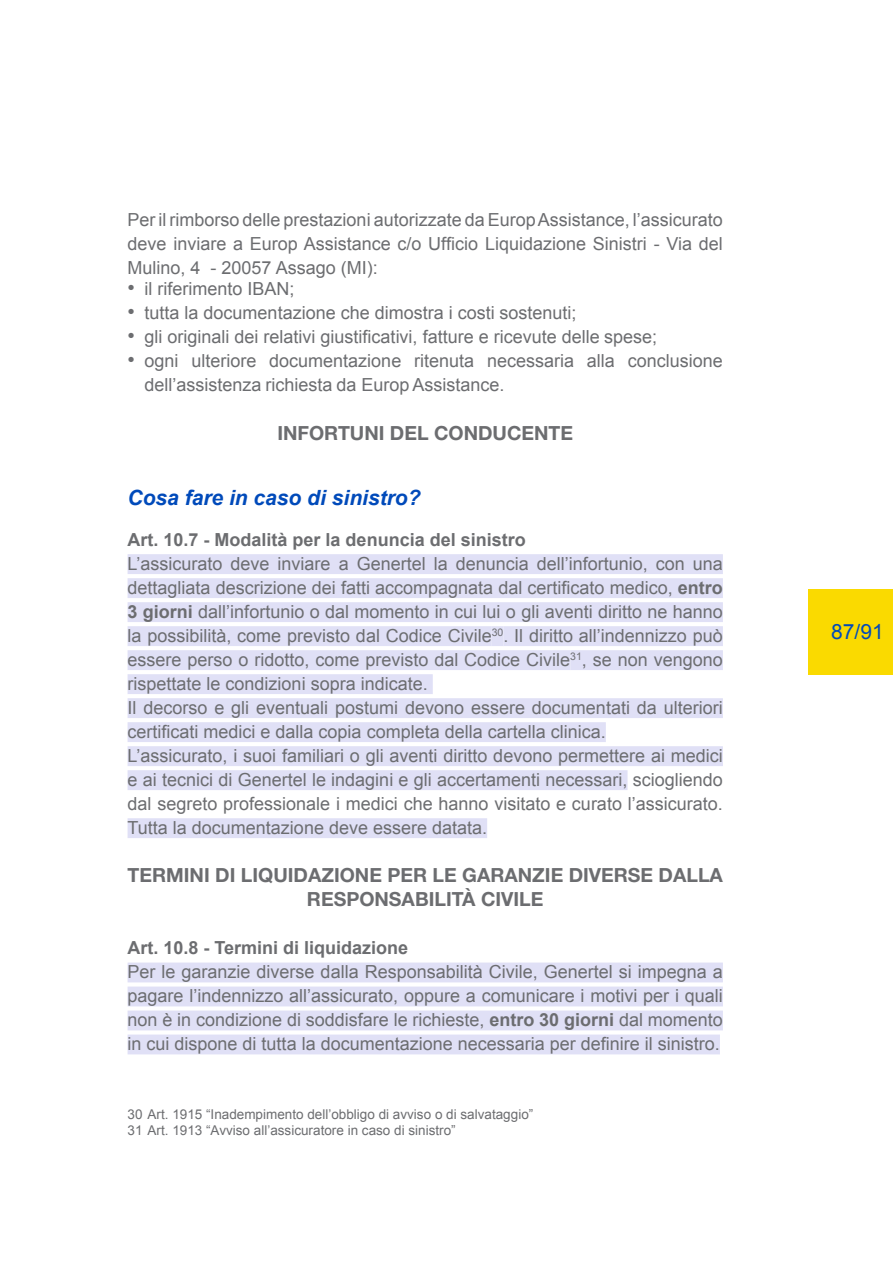
<style>
.page{position:relative;width:893px;height:1263px;background:#fff}
.page>*{position:absolute;margin:0;border:0;box-sizing:border-box;transform-origin:0 0}
.t1{font:italic 700 21px "Arial";color:#004aba}
.t2{font:21px "Arial";color:#004aba}
.t3{font:700 19.5px/24px "Helvetica Neue LT Std";color:#6c6d70;text-align:center}
.t4{font:18px/24px "Arial";color:#6c6d70;text-align:justify}
.t5{font:700 18px "Arial";color:#6c6d70}
.t6{font:13.5px/16.2px "Arial";color:#6c6d70}
.s1{font-size:21px}
.s2{font-weight:700}
</style>
<div class="page">
<div style="left:808px;top:589px;width:85px;height:85px;background:#fada00"></div>
<div style="left:128px;top:554px;width:595px;height:20px;background:#e0e0f6"></div>
<div style="left:128px;top:578px;width:595px;height:20px;background:#e0e0f6"></div>
<div style="left:128px;top:602px;width:595px;height:20px;background:#e0e0f6"></div>
<div style="left:128px;top:626px;width:364px;height:20px;background:#e0e0f6"></div>
<div style="left:492px;top:626px;width:11px;height:20px;background:#e0e0f6"></div>
<div style="left:503px;top:626px;width:220px;height:20px;background:#e0e0f6"></div>
<div style="left:128px;top:650px;width:442px;height:20px;background:#e0e0f6"></div>
<div style="left:570px;top:650px;width:12px;height:20px;background:#e0e0f6"></div>
<div style="left:582px;top:650px;width:141px;height:20px;background:#e0e0f6"></div>
<div style="left:128px;top:674px;width:305px;height:20px;background:#e0e0f6"></div>
<div style="left:128px;top:698px;width:595px;height:20px;background:#e0e0f6"></div>
<div style="left:128px;top:722px;width:478px;height:20px;background:#e0e0f6"></div>
<div style="left:128px;top:746px;width:595px;height:20px;background:#e0e0f6"></div>
<div style="left:128px;top:770px;width:500px;height:20px;background:#e0e0f6"></div>
<div style="left:128px;top:818px;width:359px;height:20px;background:#e0e0f6"></div>
<div style="left:128px;top:962px;width:595px;height:20px;background:#e0e0f6"></div>
<div style="left:128px;top:986px;width:595px;height:20px;background:#e0e0f6"></div>
<div style="left:128px;top:1010px;width:595px;height:20px;background:#e0e0f6"></div>
<div style="left:128px;top:1034px;width:592px;height:20px;background:#e0e0f6"></div>
<p class="t4" style="left:128px;top:208px;width:597px">Per il rimborso delle prestazioni autorizzate da Europ Assistance, l’assicurato deve inviare a Europ Assistance c/o Ufficio Liquidazione Sinistri - Via del Mulino, 4 - 20057 Assago (MI):</p>
<p class="t4" style="left:128px;top:277px;width:168px"><span class="s1">•</span> il riferimento IBAN;</p>
<p class="t4" style="left:128px;top:301px;width:450px"><span class="s1">•</span> tutta la documentazione che dimostra i costi sostenuti;</p>
<p class="t4" style="left:128px;top:325px;width:531px"><span class="s1">•</span> gli originali dei relativi giustificativi, fatture e ricevute delle spese;</p>
<p class="t4" style="left:145px;top:349px;width:580px;text-indent:-17px"><span class="s1">•</span> ogni ulteriore documentazione ritenuta necessaria alla conclusione dell’assistenza richiesta da Europ Assistance.</p>
<p class="t3" style="left:277px;top:420px;width:297px">INFORTUNI DEL CONDUCENTE</p>
<p class="t1" style="left:128px;top:484px;width:294px">Cosa fare in caso di sinistro?</p>
<p class="t5" style="left:128px;top:528px;width:400px">Art. 10.7 - Modalità per la denuncia del sinistro</p>
<p class="t4" style="left:128px;top:552px;width:597px;text-align:left">L’assicurato deve inviare a Genertel la denuncia dell’infortunio, con una dettagliata descrizione dei fatti accompagnata dal certificato medico, <span class="s2">entro 3 giorni</span> dall’infortunio o dal momento in cui lui o gli aventi diritto ne hanno la possibilità, come previsto dal Codice Civile<sup>30</sup>. Il diritto all’indennizzo può essere perso o ridotto, come previsto dal Codice Civile<sup>31</sup>, se non vengono rispettate le condizioni sopra indicate.<br>Il decorso e gli eventuali postumi devono essere documentati da ulteriori certificati medici e dalla copia completa della cartella clinica.<br>L’assicurato, i suoi familiari o gli aventi diritto devono permettere ai medici e ai tecnici di Genertel le indagini e gli accertamenti necessari, sciogliendo dal segreto professionale i medici che hanno visitato e curato l’assicurato.<br>Tutta la documentazione deve essere datata.</p>
<p class="t3" style="left:128px;top:863px;width:597px">TERMINI DI LIQUIDAZIONE PER LE GARANZIE DIVERSE DALLA<br>RESPONSABILITÀ CIVILE</p>
<p class="t5" style="left:128px;top:936px;width:282px">Art. 10.8 - Termini di liquidazione</p>
<p class="t4" style="left:128px;top:960px;width:597px">Per le garanzie diverse dalla Responsabilità Civile, Genertel si impegna a pagare l’indennizzo all’assicurato, oppure a comunicare i motivi per i quali non è in condizione di soddisfare le richieste, <span class="s2">entro 30 giorni</span> dal momento in cui dispone di tutta la documentazione necessaria per definire il sinistro.</p>
<p class="t6" style="left:128px;top:1106px;width:407px">30 Art. 1915 “Inadempimento dell’obbligo di avviso o di salvataggio”<br>31 Art. 1913 “Avviso all’assicuratore in caso di sinistro”</p>
<p class="t2" style="left:831px;top:618px;width:54px">87/91</p>
</div>
